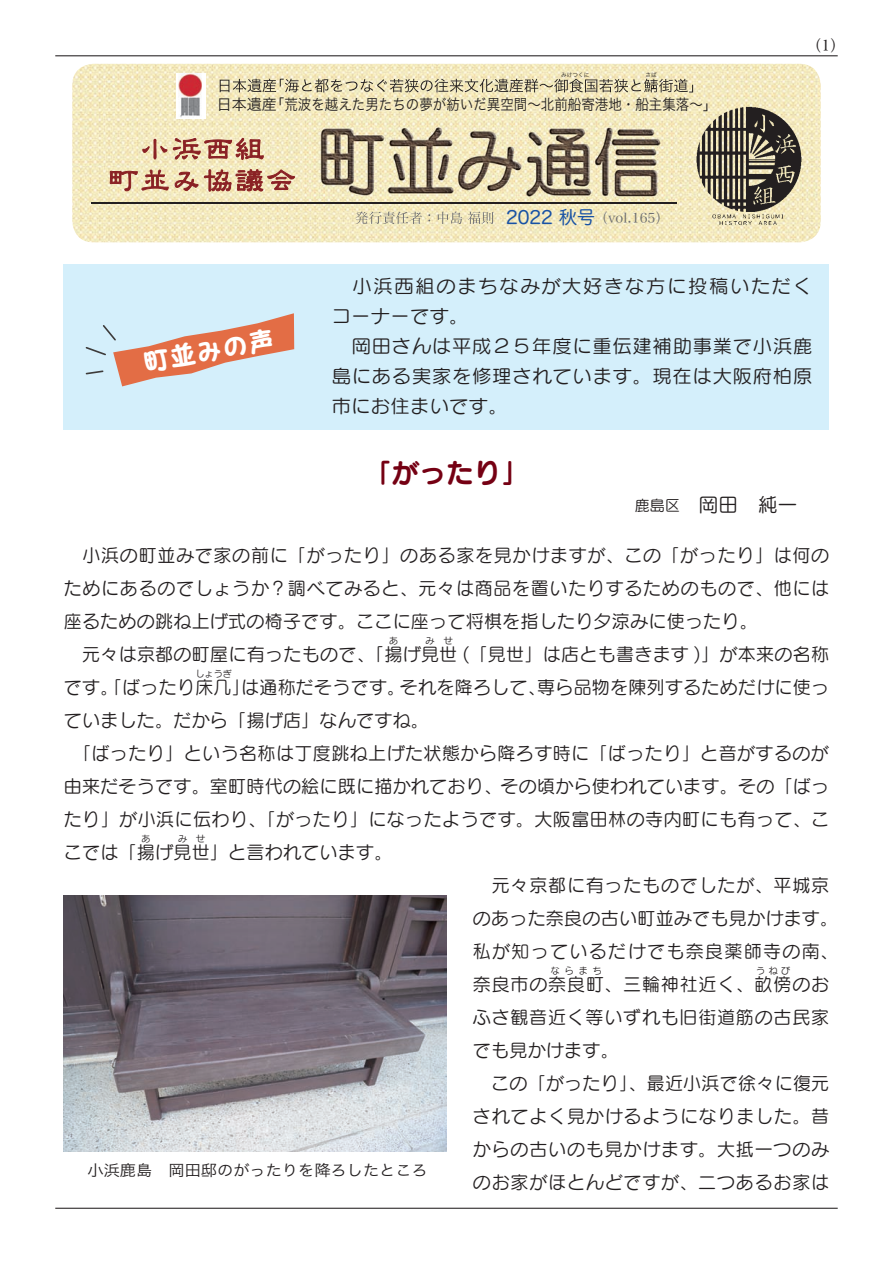
<style>
.page{position:relative;width:893px;height:1263px;background:#fff}
.page>*{position:absolute;margin:0;border:0;box-sizing:border-box;transform-origin:0 0}
.t1{font:27px "Seurat CID B";color:#750013}
.t2{font:26.7px "Pop Joy CID B 83 pv RKSJ H";color:#fff}
.t3{font:19.5px "Seurat CID M";color:#231f20}
.t4{font:18.6px/30px "Seurat CID M";letter-spacing:.04em;color:#231f20;text-align:justify;scale:1.04 1}
.t5{font:18.6px/30px "Seurat CID M";letter-spacing:.085em;color:#231f20;scale:1.04 1}
.t6{font:18px/33px "Seurat CID M";letter-spacing:.015em;color:#231f20;text-align:justify}
.t7{font:18px/33px "Seurat CID M";letter-spacing:.045em;color:#231f20}
.t8{font:15.45px "Hira Kaku Pro W3";color:#231f20;scale:1.05 1}
.t9{font:15px "Hira Kaku Pro W3 90 pv RKSJ H";color:#231f20}
.t10{font:15px "Hira Min Pro W3";color:#231f20}
.t11{font:13.5px "Hira Min Pro W3 90 pv RKSJ H";color:#6c6d70}
.t12{font:9px "Seurat CID M";letter-spacing:.375em;color:#231f20}
.t13{font:5.7px "Hira Kaku Pro W3 90 pv RKSJ H";color:#231f20}
.s1{font-family:"Hira Maru Pro W4 90 pv RKSJ H";font-size:18px;color:#1952a4}
.s2{font-size:15px}
</style>
<div class="page">
<hr style="left:55px;top:1208px;width:783px;height:1px;background:#231f20">
<hr style="left:55px;top:55px;width:783px;height:1px;background:#231f20">
<div style="left:64px;top:264px;width:765px;height:165px;background:#d4effb"></div>
<svg style="left:72px;top:64px;width:749px;height:178px;background:#eee2ba"></svg>
<img style="left:303px;top:113px;width:372px;height:98px">
<img style="left:303px;top:202px;width:372px;height:1px">
<div style="left:176px;top:73px;width:29px;height:45px;background:#fff"></div>
<img style="left:180px;top:97px;width:20px;height:20px">
<img style="left:178px;top:74px;width:24px;height:23px">
<svg style="left:220px;top:79px;width:473px;height:13px;background:#bbb395"></svg>
<svg style="left:356px;top:211px;width:66px;height:13px"></svg>
<svg style="left:428px;top:214px;width:2px;height:7px"></svg>
<svg style="left:438px;top:212px;width:24px;height:12px"></svg>
<svg style="left:468px;top:212px;width:26px;height:12px"></svg>
<img style="left:694px;top:104px;width:110px;height:124px">
<svg style="left:86px;top:313px;width:208px;height:73px"></svg>
<img style="left:64px;top:896px;width:382px;height:255px">
<p class="t13" style="left:561px;top:70px;width:30px">みけつくに</p>
<p class="t13" style="left:645px;top:70px;width:13px">さば</p>
<p class="t9" style="left:217px;top:91px;width:502px">日本遺産「荒波を越えた男たちの夢が紡いだ異空間～北前船寄港地・船主集落～」</p>
<p class="t11" style="left:506px;top:207px;width:164px"><span class="s1">2022 秋号</span>（vol.165）</p>
<p class="t10" style="left:806px;top:33px;width:40px">（1）</p>
<p class="t2" style="left:140px;top:346px;width:135px;rotate:-10deg">町並みの声</p>
<p class="t5" style="left:332px;top:270px;width:464px">　小浜西組のまちなみが大好きな方に投稿いただくコーナーです。</p>
<p class="t4" style="left:332px;top:330px;width:464px">　岡田さんは平成２５年度に重伝建補助事業で小浜鹿島にある実家を修理されています。現在は大阪府柏原市にお住まいです。</p>
<p class="t1" style="left:364px;top:454px;width:166px">「がったり」</p>
<p class="t3" style="left:635px;top:492px;width:164px"><span class="s2">鹿島区</span> 岡田　純一</p>
<p class="t6" style="left:64px;top:538px;width:767px">　小浜の町並みで家の前に「がったり」のある家を見かけますが、この「がったり」は何のためにあるのでしょうか？調べてみると、元々は商品を置いたりするためのもので、他には座るための跳ね上げ式の椅子です。ここに座って将棋を指したり夕涼みに使ったり。</p>
<p class="t6" style="left:64px;top:637px;width:767px">　元々は京都の町屋に有ったもので、「揚げ見世 (「見世」は店とも書きます )」が本来の名称</p>
<p class="t12" style="left:389px;top:635px;width:10px">あ</p>
<p class="t12" style="left:426px;top:635px;width:29px">み せ</p>
<p class="t6" style="left:64px;top:670px;width:767px">です。「ばったり床几」は通称だそうです。それを降ろして、専ら品物を陳列するためだけに使っ</p>
<p class="t12" style="left:195px;top:668px;width:38px">しょうぎ</p>
<p class="t6" style="left:64px;top:703px;width:367px">ていました。だから「揚げ店」なんですね。</p>
<p class="t6" style="left:64px;top:736px;width:767px">　「ばったり」という名称は丁度跳ね上げた状態から降ろす時に「ばったり」と音がするのが由来だそうです。室町時代の絵に既に描かれており、その頃から使われています。その「ばったり」が小浜に伝わり、「がったり」になったようです。大阪富田林の寺内町にも有って、ここでは「揚げ見世」と言われています。</p>
<p class="t12" style="left:141px;top:833px;width:10px">あ</p>
<p class="t12" style="left:178px;top:833px;width:29px">み せ</p>
<p class="t8" style="left:88px;top:1156px;width:326px">小浜鹿島　岡田邸のがったりを降ろしたところ</p>
<p class="t7" style="left:473px;top:868px;width:367px">　元々京都に有ったものでしたが、平城京のあった奈良の古い町並みでも見かけます。私が知っているだけでも奈良薬師寺の南、奈良市の奈良町、三輪神社近く、畝傍のお</p>
<p class="t12" style="left:551px;top:965px;width:52px">ならまち</p>
<p class="t12" style="left:756px;top:965px;width:35px">うねび</p>
<p class="t7" style="left:473px;top:1000px;width:358px">ふさ観音近く等いずれも旧街道筋の古民家でも見かけます。</p>
<p class="t6" style="left:473px;top:1066px;width:358px">　この「がったり」、最近小浜で徐々に復元されてよく見かけるようになりました。昔からの古いのも見かけます。大抵一つのみのお家がほとんどですが、二つあるお家は</p>
</div>
